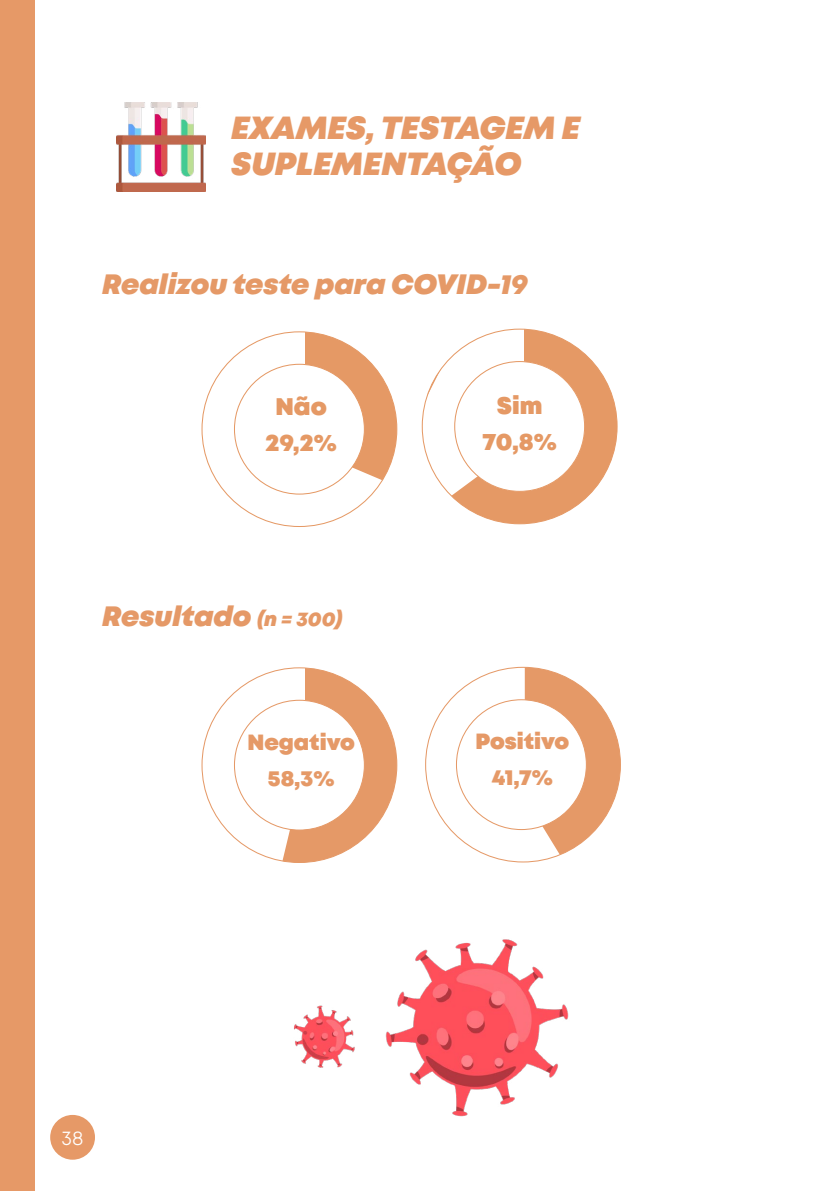
<style>
.page{position:relative;width:840px;height:1191px;background:#fff}
.page>*{position:absolute;margin:0;border:0;box-sizing:border-box;transform-origin:0 0}
.t1{font:italic 900 32px/36px "Mont";color:#e69967}
.t2{font:italic 900 28px "Mont";color:#e59967}
.t3{font:900 24px/36px "Mont";color:#e59965;text-align:center}
.t4{font:900 22px/36px "Mont";color:#e59967;text-align:center}
.t5{font:20px "Mont";color:#fff}
.s1{font-size:20px}
</style>
<div class="page">
<img style="left:294px;top:939px;width:275px;height:178px">
<div style="left:0;top:0;width:34px;height:1191px;background:#e69967"></div>
<div style="left:50px;top:1115px;width:45px;height:44px;background:#e69967;border-radius:50%"></div>
<img style="left:116px;top:102px;width:89px;height:89px">
<div style="left:202px;top:332px;width:194px;height:194px;background:#e59965;border-radius:50%"></div>
<div style="left:234px;top:364px;width:130px;height:130px;background:#fff;border-radius:50%"></div>
<div style="left:269px;top:319px;width:36px;height:64px;background:#fff"></div>
<div style="left:195px;top:319px;width:84px;height:210px;background:#fff;border-radius:12px"></div>
<svg style="left:219px;top:437px;width:113px;height:90px"></svg>
<div style="left:422px;top:329px;width:194px;height:195px;background:#e59965;border-radius:50%"></div>
<svg style="left:332px;top:328px;width:191px;height:197px"></svg>
<div style="left:454px;top:361px;width:130px;height:130px;background:#fff;border-radius:50%"></div>
<div style="left:425px;top:667px;width:195px;height:195px;background:#e59967;border-radius:50%"></div>
<svg style="left:425px;top:666px;width:144px;height:197px"></svg>
<div style="left:456px;top:699px;width:130px;height:130px;background:#fff;border-radius:50%"></div>
<div style="left:202px;top:668px;width:194px;height:194px;background:#e59967;border-radius:50%"></div>
<div style="left:234px;top:700px;width:130px;height:130px;background:#fff;border-radius:50%"></div>
<div style="left:269px;top:654px;width:36px;height:65px;background:#fff"></div>
<svg style="left:203px;top:669px;width:91px;height:194px"></svg>
<p class="t1" style="left:231px;top:112px;width:350px">EXAMES, TESTAGEM E<br>SUPLEMENTAÇÃO</p>
<p class="t2" style="left:102px;top:267px;width:426px">Realizou teste para COVID-19</p>
<p class="t3" style="left:265px;top:389px;width:72px">Não<br>29,2%</p>
<p class="t3" style="left:482px;top:388px;width:76px">Sim<br>70,8%</p>
<p class="t2" style="left:102px;top:598px;width:241px">Resultado <span class="s1">(n = 300)</span></p>
<p class="t4" style="left:247px;top:724px;width:109px">Negativo<br>58,3%</p>
<p class="t4" style="left:475px;top:724px;width:95px">Positivo<br>41,7%</p>
<p class="t5" style="left:62px;top:1124px;width:23px">38</p>
</div>
